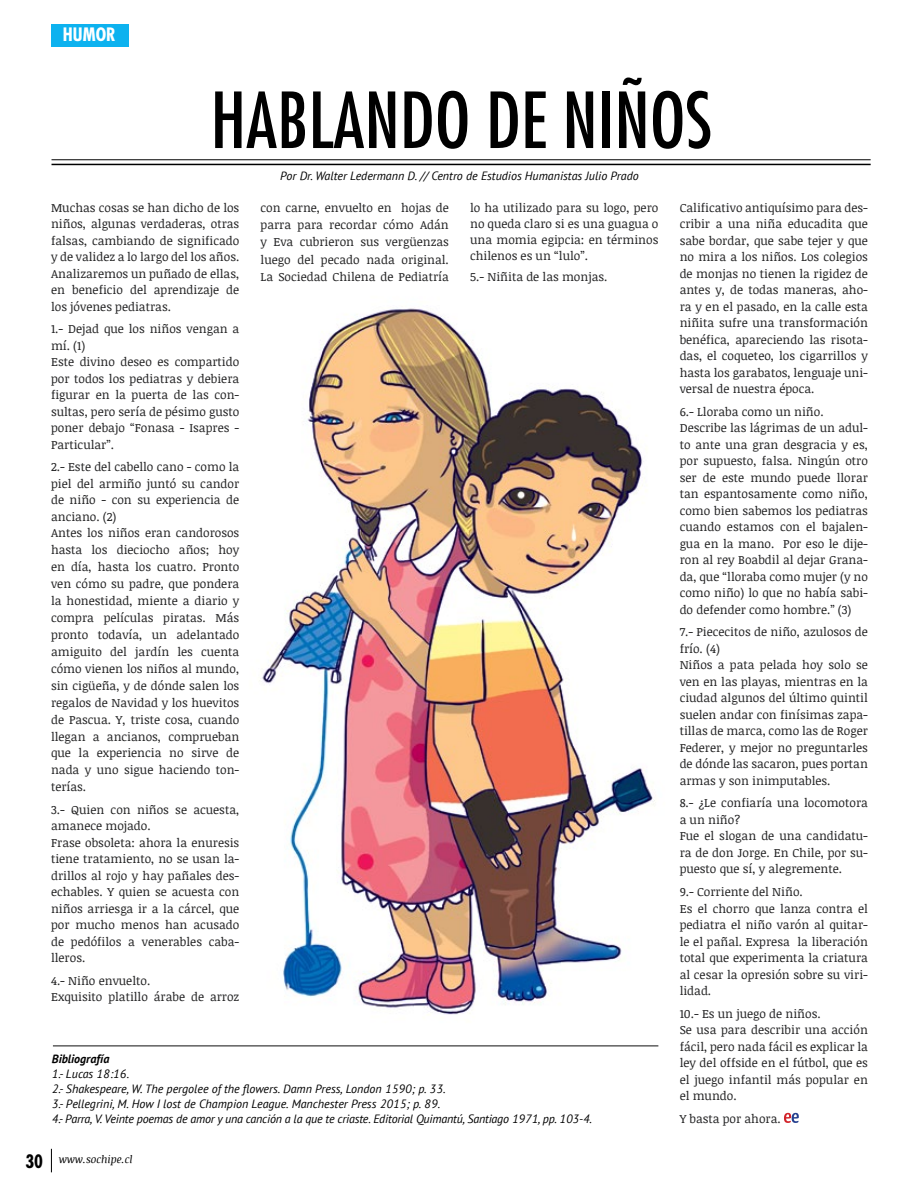
<style>
.page{position:relative;width:919px;height:1191px;background:#fff}
.page>*{position:absolute;margin:0;border:0;box-sizing:border-box;transform-origin:0 0}
.t1{font:condensed 75px "Futura Std";color:#000}
.t2{font:700 condensed 18px "Futura Std";color:#fff}
.t3{font:12px/16.5px "Noticia Text";color:#222223}
.t4{font:italic 12px/15px "PT Sans";color:#000}
.t5{font:italic 700 12px "PT Sans";color:#000}
.t6{font:italic 10.5px "Noticia Text";color:#000}
.s1{font-family:"Futura Std";font-weight:700;font-style:normal;font-stretch:condensed;font-size:18px}
</style>
<div class="page">
<svg style="left:51px;top:1148px;width:1px;height:24px"></svg>
<img style="left:259px;top:308px;width:396px;height:707px">
<hr style="left:51px;top:164px;width:819px;height:1px;background:#000">
<hr style="left:51px;top:159px;width:819px;height:1px;background:#000">
<div style="left:51px;top:24px;width:77px;height:23px;background:#0db2ef"></div>
<hr style="left:53px;top:1045px;width:605px;height:1px;background:#000">
<svg style="left:784px;top:1112px;width:14px;height:11px"></svg>
<h2 class="t2" style="left:63px;top:23px;width:54px">HUMOR</h2>
<h1 class="t1" style="left:210px;top:75px;width:503px">HABLANDO DE NIÑOS</h1>
<p class="t4" style="left:280px;top:168px;width:360px">Por Dr. Walter Ledermann D. // Centro de Estudios Humanistas Julio Prado</p>
<p class="t3" style="left:51px;top:199px;width:190px;text-align:justify">Muchas cosas se han dicho de los niños, algunas verdaderas, otras falsas, cambiando de significado y de validez a lo largo del los años.<br>Analizaremos un puñado de ellas, en beneficio del aprendizaje de los jóvenes pediatras.</p>
<p class="t3" style="left:51px;top:320px;width:190px">1.- Dejad que los niños vengan a mí. (1)<br>Este divino deseo es compartido por todos los pediatras y debiera figurar en la puerta de las con&shy;sultas, pero sería de pésimo gusto poner debajo “Fonasa - Isapres -<br>Particular”.</p>
<p class="t3" style="left:51px;top:458px;width:190px">2.- Este del cabello cano - como la piel del armiño juntó su candor de niño - con su experiencia de anciano. (2)<br>Antes los niños eran candorosos hasta los dieciocho años; hoy en día, hasta los cuatro. Pronto ven cómo su padre, que pondera la honestidad, miente a diario y compra películas piratas. Más pronto todavía, un adelantado amiguito del jardín les cuenta cómo vienen los niños al mundo, sin cigüeña, y de dónde salen los regalos de Navidad y los huevitos de Pascua. Y, triste cosa, cuando llegan a ancianos, comprueban que la experiencia no sirve de nada y uno sigue haciendo ton&shy;terías.</p>
<p class="t3" style="left:51px;top:801px;width:190px">3.- Quien con niños se acuesta, amanece mojado.<br>Frase obsoleta: ahora la enuresis tiene tratamiento, no se usan la&shy;drillos al rojo y hay pañales des&shy;echables. Y quien se acuesta con niños arriesga ir a la cárcel, que por mucho menos han acusado de pedófilos a venerables caba&shy;lleros.</p>
<p class="t3" style="left:51px;top:972px;width:190px">4.- Niño envuelto.<br>Exquisito platillo árabe de arroz</p>
<p class="t3" style="left:260px;top:198px;width:190px;line-height:17.2px;text-align:justify">con carne, envuelto en hojas de parra para recordar cómo Adán y Eva cubrieron sus vergüenzas luego del pecado nada original.<br>La Sociedad Chilena de Pediatría</p>
<p class="t3" style="left:470px;top:199px;width:190px;text-align:justify">lo ha utilizado para su logo, pero no queda claro si es una guagua o una momia egipcia: en términos chilenos es un “lulo”.</p>
<p class="t3" style="left:470px;top:268px;width:139px">5.- Niñita de las monjas.</p>
<p class="t5" style="left:52px;top:1050px;width:59px">Bibliografía</p>
<p class="t4" style="left:52px;top:1065px;width:541px">1.- Lucas 18:16.<br>2.- Shakespeare, W. The pergolee of the flowers. Damn Press, London 1590; p. 33.<br>3.- Pellegrini, M. How I lost de Champion League. Manchester Press 2015; p. 89.<br>4.- Parra, V. Veinte poemas de amor y una canción a la que te criaste. Editorial Quimantú, Santiago 1971, pp. 103-4.</p>
<p class="t6" style="left:25px;top:1152px;width:109px"><span class="s1">30</span> www.sochipe.cl</p>
<p class="t3" style="left:679px;top:199px;width:190px;text-align:justify">Calificativo antiquísimo para des&shy;cribir a una niña educadita que sabe bordar, que sabe tejer y que no mira a los niños. Los colegios de monjas no tienen la rigidez de antes y, de todas maneras, aho&shy;ra y en el pasado, en la calle esta niñita sufre una transformación benéfica, apareciendo las risota&shy;das, el coqueteo, los cigarrillos y hasta los garabatos, lenguaje uni&shy;versal de nuestra época.</p>
<p class="t3" style="left:679px;top:403px;width:190px">6.- Lloraba como un niño.<br>Describe las lágrimas de un adul&shy;to ante una gran desgracia y es, por supuesto, falsa. Ningún otro ser de este mundo puede llorar tan espantosamente como niño, como bien sabemos los pediatras cuando estamos con el bajalen&shy;gua en la mano. Por eso le dije&shy;ron al rey Boabdil al dejar Grana&shy;da, que “lloraba como mujer (y no como niño) lo que no había sabi&shy;do defender como hombre.” (3)</p>
<p class="t3" style="left:679px;top:623px;width:190px">7.- Piececitos de niño, azulosos de frío. (4)<br>Niños a pata pelada hoy solo se ven en las playas, mientras en la ciudad algunos del último quintil suelen andar con finísimas zapa&shy;tillas de marca, como las de Roger<br>Federer, y mejor no preguntarles de dónde las sacaron, pues portan armas y son inimputables.</p>
<p class="t3" style="left:679px;top:794px;width:190px">8.- ¿Le confiaría una locomotora a un niño?<br>Fue el slogan de una candidatu&shy;ra de don Jorge. En Chile, por su&shy;puesto que sí, y alegremente.</p>
<p class="t3" style="left:679px;top:883px;width:190px">9.- Corriente del Niño.<br>Es el chorro que lanza contra el pediatra el niño varón al quitar&shy;le el pañal. Expresa la liberación total que experimenta la criatura al cesar la opresión sobre su viri&shy;lidad.</p>
<p class="t3" style="left:679px;top:1004px;width:190px">10.- Es un juego de niños.<br>Se usa para describir una acción fácil, pero nada fácil es explicar la ley del offside en el fútbol, que es el juego infantil más popular en el mundo.</p>
<p class="t3" style="left:679px;top:1109px;width:103px">Y basta por ahora.</p>
</div>
